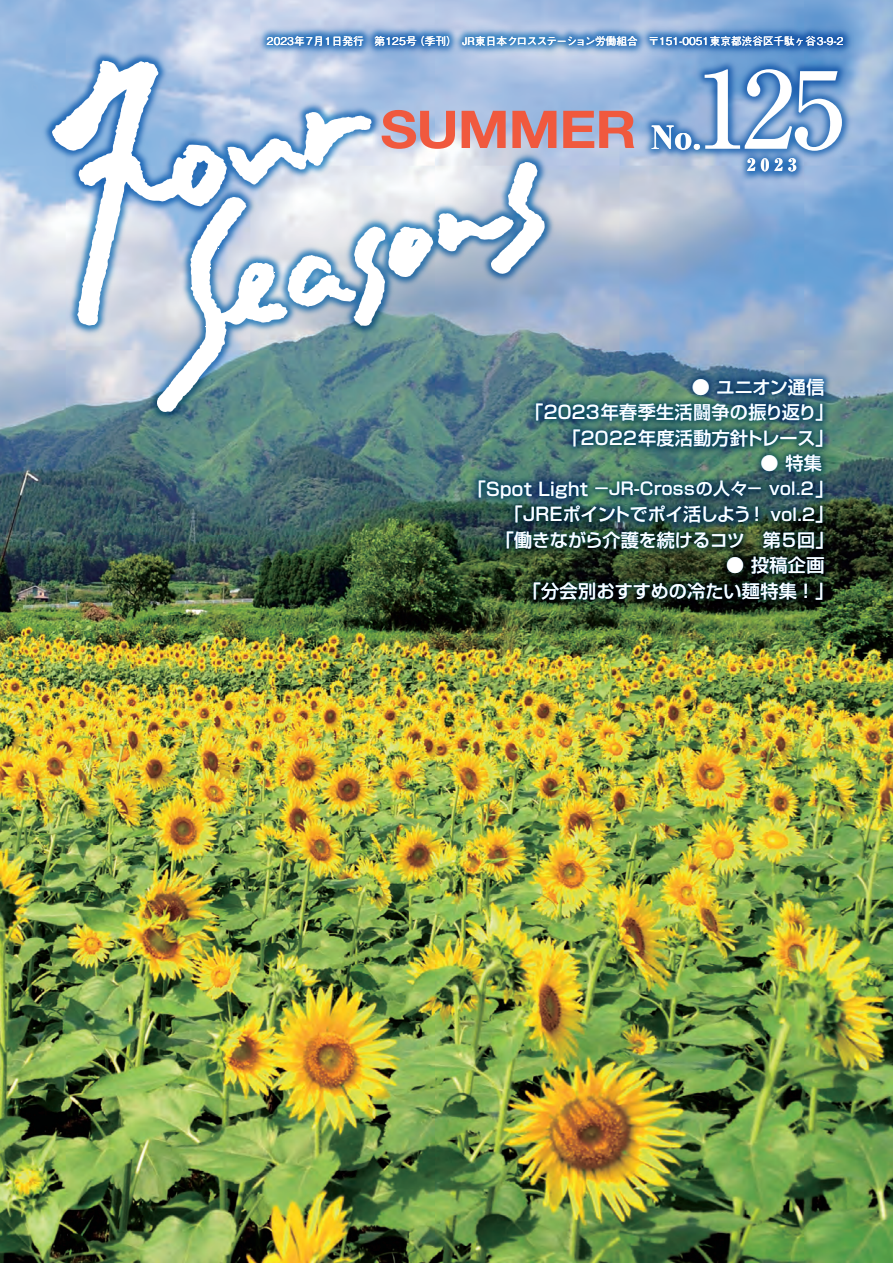
<style>
.page{position:relative;width:893px;height:1263px;background:#fff}
.page>*{position:absolute;margin:0;border:0;box-sizing:border-box;transform-origin:0 0}
.t1{font:500 106.35px "Ryumin Pro";color:#fff}
.t2{font:700 52.05px "Helvetica Neue";letter-spacing:-.02em;color:#f0593e;scale:1.1 1}
.t3{font:900 30.9px "Ryumin Pro";color:#fff}
.t4{font:500 18px/25.5px "Shin Go Pro";letter-spacing:.02em;color:#fff}
.t5{font:500 18px/25.5px "Shin Go Pro";letter-spacing:-.025em;color:#fff}
.t6{font:500 16.95px/25.5px "Shin Go Pro";letter-spacing:.02em;color:#fff;text-align:right}
.t7{font:800 16.95px "Ryumin Pro";color:#fff}
.t8{font:500 10.65px "Gothic BBB Pro";color:#fff}
.t9{font:500 10.65px "Gothic BBB Pro";letter-spacing:.025em;color:#fff}
.s1{font-size:18px}
</style>
<div class="page">
<img style="left:0;top:0;width:893px;height:1263px">
<img style="left:209px;top:0;width:684px;height:235px">
<img style="left:0;top:2px;width:603px;height:468px">
<svg style="left:51px;top:60px;width:177px;height:266px"></svg>
<svg style="left:156px;top:112px;width:389px;height:300px"></svg>
<img style="left:397px;top:321px;width:487px;height:337px">
<p class="t8" style="left:414px;top:33px;width:431px">（季刊）　JR東日本クロスステーション労働組合　〒151-0051東京都渋谷区千駄ヶ谷3-9-2</p>
<p class="t9" style="left:267px;top:33px;width:151px">2023年7月1日発行　第125号</p>
<h2 class="t2" style="left:380px;top:89px;width:235px">SUMMER</h2>
<h1 class="t1" style="left:696px;top:25px;width:150px">125</h1>
<p class="t7" style="left:747px;top:152px;width:51px">2 0 2 3</p>
<h3 class="t3" style="left:651px;top:112px;width:52px">No.</h3>
<p class="t7" style="left:747px;top:152px;width:51px">2 0 2 3</p>
<p class="t4" style="left:692px;top:372px;width:134px">● ユニオン通信</p>
<p class="t4" style="left:525px;top:398px;width:310px">「2023年春季生活闘争の振り返り「</p>
<p class="t4" style="left:562px;top:423px;width:272px">「2022年度活動方針トレース「</p>
<p class="t4" style="left:760px;top:449px;width:63px">● 特集</p>
<p class="t6" style="left:468px;top:474px;width:367px"><span class="s1">「Spot Light</span> －JR-Crossの人々－ vol.2<span class="s1">「！</span> vol.2<span class="s1">「</span></p>
<p class="t5" style="left:496px;top:500px;width:339px;text-indent:9px">「JREポイントでポイ活しよう<br>「働きながら介護を続けるコツ　第5回「</p>
<p class="t4" style="left:523px;top:551px;width:312px;text-indent:203px">● 投稿企画「分会別おすすめの冷たい麺特集!「</p>
</div>
